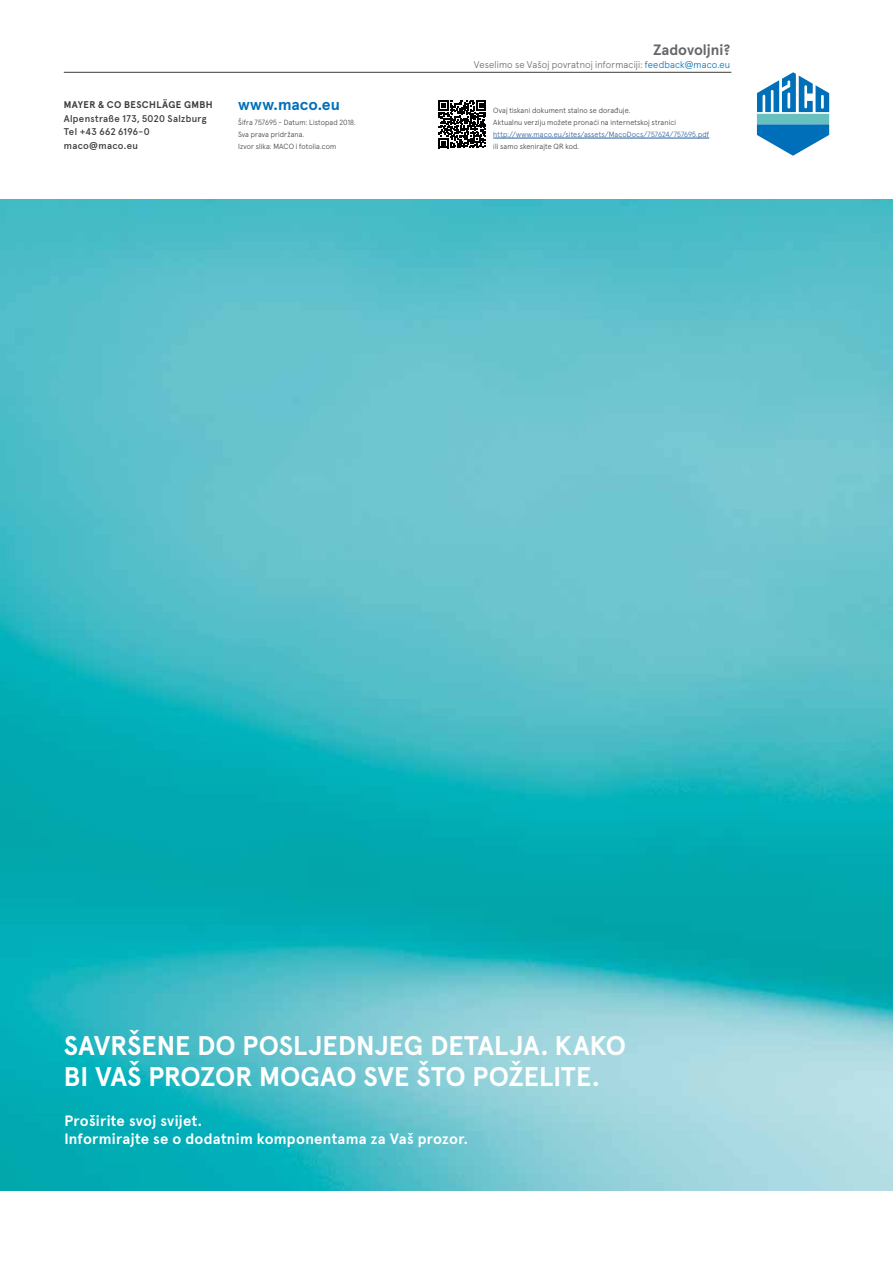
<style>
.page{position:relative;width:893px;height:1263px;background:#fff}
.page>*{position:absolute;margin:0;border:0;box-sizing:border-box;transform-origin:0 0}
.t1{font:700 27px/31.5px "Apercu Pro";color:#fff}
.t2{font:700 15.9px "Apercu Pro";letter-spacing:-.005em;color:#006fb9}
.t3{font:700 15px/18px "Apercu Pro";letter-spacing:.015em;color:#fff}
.t4{font:700 15px "Apercu Pro";color:#66656a}
.t5{font:500 9.75px/13.5px "Apercu Pro";letter-spacing:.03em;color:#3c3c3b}
.t6{font:300 9.75px "Apercu Pro";letter-spacing:.015em;color:#66656a}
.t7{font:700 9.75px "Apercu Pro";letter-spacing:.035em;color:#3c3c3b}
.t8{font:300 7.5px/12px "Apercu Pro";letter-spacing:.015em;color:#3c3c3b}
.t9{font:300 7.5px "Apercu Pro";letter-spacing:.015em;color:#275b9b}
.s1{color:#006fb9}
</style>
<div class="page">
<div style="left:757px;top:114px;width:72px;height:10px;background:#66c1be"></div>
<svg style="left:757px;top:124px;width:72px;height:32px"></svg>
<svg style="left:757px;top:72px;width:72px;height:40px"></svg>
<hr style="left:64px;top:72px;width:667px;height:1px;background:#3c3c3b">
<img style="left:0;top:200px;width:893px;height:991px">
<hr style="left:493px;top:138px;width:216px;height:1px;background:#275b9b">
<svg style="left:439px;top:101px;width:47px;height:47px"></svg>
<h3 class="t7" style="left:64px;top:97px;width:150px">MAYER &amp; CO BESCHLÄGE GMBH</h3>
<h3 class="t5" style="left:64px;top:111px;width:144px">Alpenstraße 173, 5020 Salzburg<br>Tel +43 662 6196-0 maco@maco.eu</h3>
<h2 class="t2" style="left:238px;top:92px;width:103px">www.maco.eu</h2>
<p class="t8" style="left:238px;top:116px;width:119px">Šifra 757695 - Datum: Listopad 2018.<br>Sva prava pridržana.<br>Izvor slika: MACO i fotolia.com</p>
<h3 class="t4" style="left:653px;top:38px;width:79px">Zadovoljni?</h3>
<h3 class="t6" style="left:474px;top:57px;width:258px">Veselimo se Vašoj povratnoj informaciji: <span class="s1">feedback@maco.eu</span></h3>
<p class="t8" style="left:493px;top:104px;width:184px">Ovaj tiskani dokument stalno se dorađuje.<br>Aktualnu verziju možete pronaći na internetskoj stranici</p>
<p class="t9" style="left:493px;top:128px;width:218px">http://www.maco.eu/sites/assets/MacoDocs/757624/757695.pdf</p>
<p class="t8" style="left:493px;top:140px;width:87px">ili samo skenirajte QR kod.</p>
<h1 class="t1" style="left:64px;top:1028px;width:564px">SAVRŠENE DO POSLJEDNJEG DETALJA. KAKO<br>BI VAŠ PROZOR MOGAO SVE ŠTO POŽELITE.</h1>
<h3 class="t3" style="left:64px;top:1111px;width:405px">Proširite svoj svijet.<br>Informirajte se o dodatnim komponentama za Vaš prozor.</h3>
</div>
